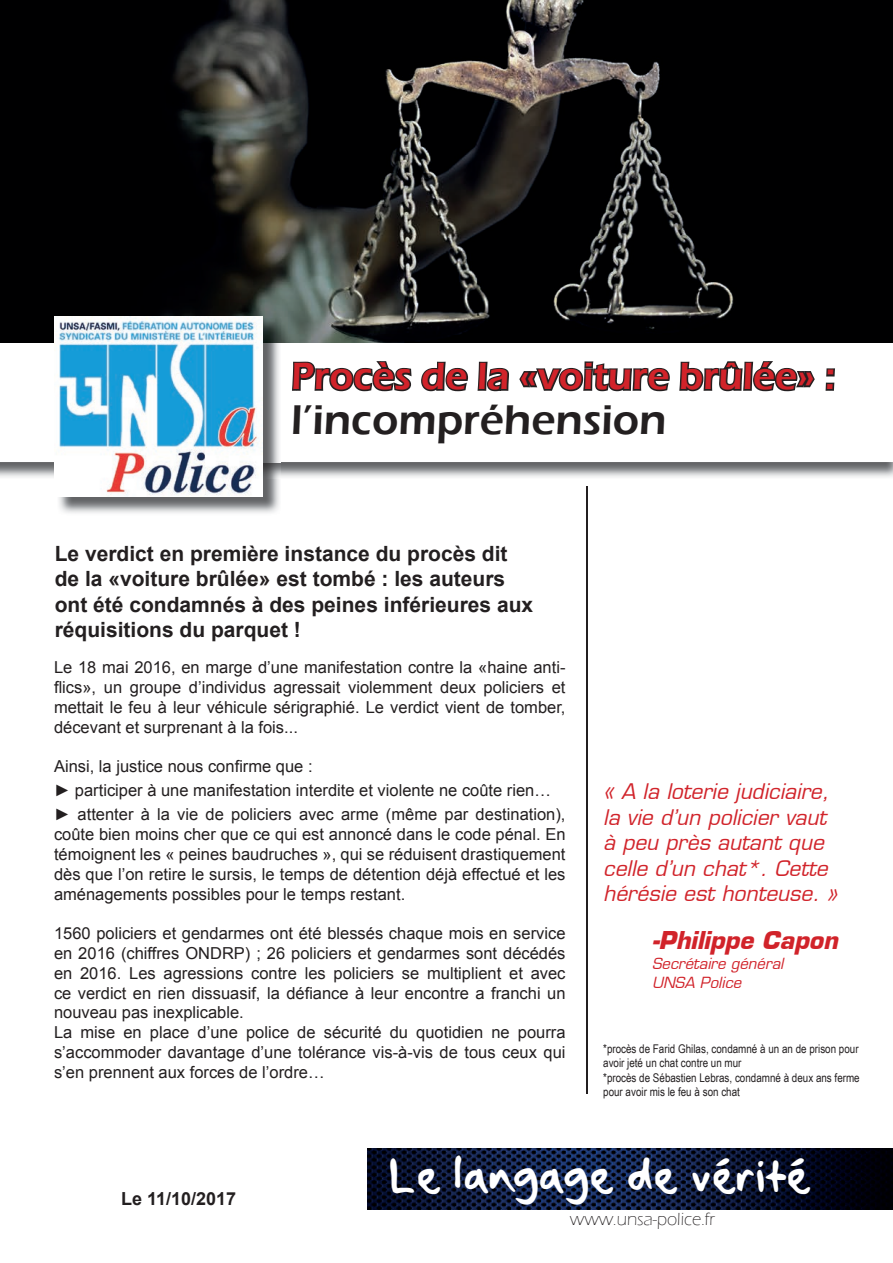
<style>
.page{position:relative;width:893px;height:1263px;background:#fff}
.page>*{position:absolute;margin:0;border:0;box-sizing:border-box;transform-origin:0 0}
.t1{font:45px "Seans Other Hand";color:#fff}
.t2{font:600 42.75px "Eras ITC";color:#231f20}
.t3{font:600 39px "Eras ITC";color:#d1232a}
.t4{font:italic 700 24px "Eurostile LT Std";color:#d1232a}
.t5{font:700 21px/25.2px "Arial";color:#231f20}
.t6{font:italic 21px/25.5px "Eurostile LT Std";color:#d1232a}
.t7{font:300 18px "Eras ITC";color:#231f20}
.t8{font:700 18px "Arial";color:#231f20}
.t9{font:16.5px/19.8px "Arial";color:#231f20;text-align:justify}
.t10{font:italic 15px/19.5px "Eurostile LT Std";color:#d1232a}
.t11{font:12px/14.4px "Arial Narrow";color:#231f20}
</style>
<div class="page">
<img style="left:0;top:0;width:893px;height:343px">
<img style="left:367px;top:1149px;width:526px;height:61px">
<img style="left:0;top:462px;width:893px;height:15px">
<img style="left:59px;top:319px;width:222px;height:194px">
<img style="left:55px;top:316px;width:207px;height:180px">
<svg style="left:292px;top:361px;width:119px;height:30px"></svg>
<svg style="left:421px;top:362px;width:47px;height:29px"></svg>
<svg style="left:478px;top:362px;width:31px;height:29px"></svg>
<svg style="left:519px;top:361px;width:151px;height:30px"></svg>
<svg style="left:679px;top:361px;width:136px;height:30px"></svg>
<svg style="left:826px;top:368px;width:9px;height:23px"></svg>
<hr style="left:586px;top:486px;width:2px;height:608px;background:#231f20">
<h3 class="t3" style="left:291px;top:354px;width:546px">Procès de la «voiture brûlée» :</h3>
<h2 class="t2" style="left:291px;top:396px;width:377px">l’incompréhension</h2>
<p class="t5" style="left:55px;top:541px;width:480px">Le verdict en première instance du procès dit de la «voiture brûlée» est tombé : les auteurs ont été condamnés à des peines inférieures aux réquisitions du parquet !</p>
<p class="t9" style="left:54px;top:657px;width:513px">Le 18 mai 2016, en marge d’une manifestation contre la «haine anti&shy;flics», un groupe d’individus agressait violemment deux policiers et mettait le feu à leur véhicule sérigraphié. Le verdict vient de tomber, décevant et surprenant à la fois...</p>
<p class="t9" style="left:54px;top:754px;width:513px;line-height:24px;text-align:left">Ainsi, la justice nous confirme que :<br>► participer à une manifestation interdite et violente ne coûte rien… ► attenter à la vie de policiers avec arme (même par destination),</p>
<p class="t9" style="left:54px;top:824px;width:513px">coûte bien moins cher que ce qui est annoncé dans le code pénal. En témoignent les « peines baudruches », qui se réduisent drastiquement dès que l’on retire le sursis, le temps de détention déjà effectué et les aménagements possibles pour le temps restant.</p>
<p class="t9" style="left:54px;top:923px;width:513px;text-align:left">1560 policiers et gendarmes ont été blessés chaque mois en service en 2016 (chiffres ONDRP) ; 26 policiers et gendarmes sont décédés en 2016. Les agressions contre les policiers se multiplient et avec ce verdict en rien dissuasif, la défiance à leur encontre a franchi un nouveau pas inexplicable.<br>La mise en place d’une police de sécurité du quotidien ne pourra s’accommoder davantage d’une tolérance vis-à-vis de tous ceux qui s’en prennent aux forces de l’ordre…</p>
<p class="t6" style="left:603px;top:779px;width:236px">« A la loterie judiciaire, la vie d’un policier vaut à peu près autant que celle d’un chat*. Cette hérésie est honteuse. »</p>
<h3 class="t4" style="left:652px;top:925px;width:187px">-Philippe Capon</h3>
<p class="t10" style="left:652px;top:954px;width:133px">Secrétaire général<br>UNSA Police</p>
<p class="t11" style="left:603px;top:1041px;width:258px">*procès de Farid Ghilas, condamné à un an de prison pour avoir jeté un chat contre un mur<br>*procès de Sébastien Lebras, condamné à deux ans ferme pour avoir mis le feu à son chat</p>
<p class="t8" style="left:121px;top:1185px;width:117px">Le 11/10/2017</p>
<h1 class="t1" style="left:389px;top:1143px;width:422px">Le langage de vérité</h1>
<p class="t7" style="left:570px;top:1209px;width:147px">www.unsa-police.fr</p>
</div>
